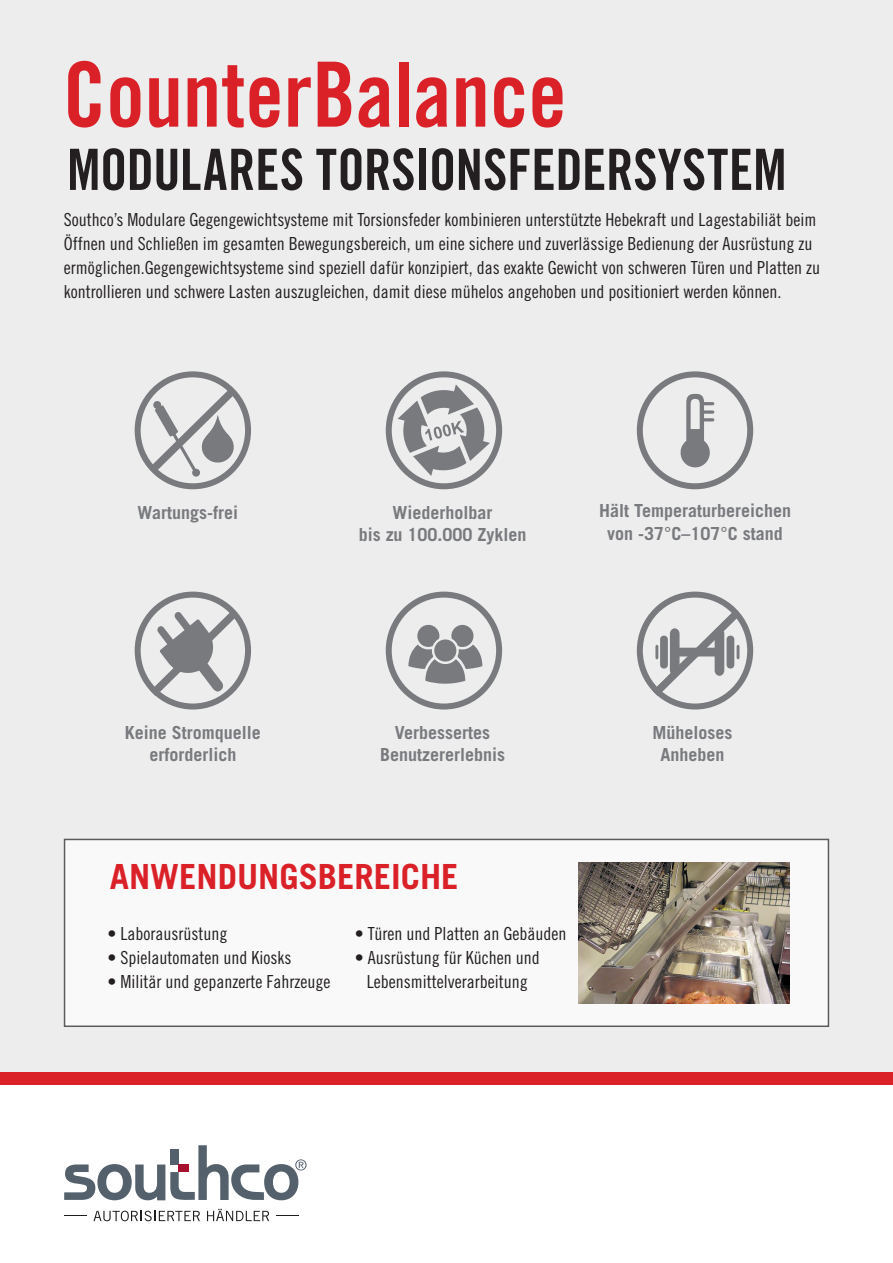
<style>
.page{position:relative;width:893px;height:1263px;background:#fff}
.page>*{position:absolute;margin:0;border:0;box-sizing:border-box;transform-origin:0 0}
.t1{font:90px "Trade Gothic LT Std Bd Cn 20";color:#da2128;scale:.96 1}
.t2{font:57px "Trade Gothic LT Std Bd Cn 20";letter-spacing:-.005em;color:#231f20;scale:.96 1}
.t3{font:700 34.65px "Trade Gothic LT Std";color:#da2128}
.t4{font:18px/24px "Trade Gothic LT Std Cn 18";color:#231f20}
.t5{font:700 18px/22.5px "Trade Gothic LT Std";color:#787a7d;text-align:center}
</style>
<div class="page">
<div style="left:0;top:0;width:893px;height:1076px;background:#ededee"></div>
<div style="left:65px;top:839px;width:763px;height:187px;background:#fff"></div>
<div style="left:64px;top:839px;width:765px;height:188px;border:2px solid #231f20"></div>
<div style="left:0;top:1072px;width:893px;height:12px;background:#da2128"></div>
<img style="left:578px;top:863px;width:211px;height:140px">
<svg style="left:93px;top:1211px;width:107px;height:10px"></svg>
<svg style="left:207px;top:1209px;width:62px;height:12px"></svg>
<svg style="left:64px;top:1215px;width:22px;height:1px"></svg>
<svg style="left:276px;top:1215px;width:22px;height:1px"></svg>
<svg style="left:64px;top:1145px;width:243px;height:55px"></svg>
<div style="left:178px;top:1164px;width:11px;height:8px;background:#a60f2e"></div>
<div style="left:135px;top:371px;width:116px;height:118px;border:6px solid #787a7d;border-radius:50%"></div>
<div style="left:135px;top:592px;width:116px;height:117px;border:6px solid #787a7d;border-radius:50%"></div>
<div style="left:386px;top:371px;width:116px;height:118px;border:6px solid #787a7d;border-radius:50%"></div>
<div style="left:386px;top:592px;width:116px;height:117px;border:6px solid #787a7d;border-radius:50%"></div>
<div style="left:637px;top:371px;width:116px;height:118px;border:6px solid #787a7d;border-radius:50%"></div>
<div style="left:637px;top:592px;width:116px;height:117px;border:6px solid #787a7d;border-radius:50%"></div>
<svg style="left:408px;top:624px;width:74px;height:60px"></svg>
<svg style="left:398px;top:384px;width:92px;height:92px"></svg>
<svg style="left:143px;top:380px;width:100px;height:100px"></svg>
<svg style="left:645px;top:604px;width:100px;height:100px"></svg>
<svg style="left:680px;top:394px;width:33px;height:74px"></svg>
<svg style="left:142px;top:604px;width:101px;height:100px"></svg>
<p class="t1" style="left:63px;top:40px;width:526px">CounterBalance</p>
<p class="t2" style="left:67px;top:135px;width:751px">MODULARES TORSIONSFEDERSYSTEM</p>
<p class="t4" style="left:64px;top:207px;width:758px">Southco’s Modulare Gegengewichtsysteme mit Torsionsfeder kombinieren unterstützte Hebekraft und Lagestabiliät beim Öffnen und Schließen im gesamten Bewegungsbereich, um eine sichere und zuverlässige Bedienung der Ausrüstung zu ermöglichen.Gegengewichtsysteme sind speziell dafür konzipiert, das exakte Gewicht von schweren Türen und Platten zu kontrollieren und schwere Lasten auszugleichen, damit diese mühelos angehoben und positioniert werden können.</p>
<p class="t5" style="left:137px;top:501px;width:102px">Wartungs-frei</p>
<p class="t5" style="left:393px;top:501px;width:101px">Wiederholbar</p>
<p class="t5" style="left:359px;top:523px;width:169px">bis zu 100.000 Zyklen</p>
<p class="t5" style="left:599px;top:499px;width:194px">Hält Temperaturbereichen von -37°C–107°C stand</p>
<p class="t5" style="left:125px;top:721px;width:138px">Keine Stromquelle erforderlich</p>
<p class="t5" style="left:395px;top:721px;width:97px">Verbessertes</p>
<p class="t5" style="left:380px;top:743px;width:126px">Benutzererlebnis</p>
<p class="t3" style="left:110px;top:855px;width:350px">ANWENDUNGSBEREICHE</p>
<p class="t4" style="left:108px;top:921px;width:121px">• Laborausrüstung</p>
<p class="t4" style="left:108px;top:945px;width:185px">• Spielautomaten und Kiosks</p>
<p class="t4" style="left:108px;top:969px;width:224px">• Militär und gepanzerte Fahrzeuge</p>
<p class="t4" style="left:355px;top:921px;width:213px">• Türen und Platten an Gebäuden</p>
<p class="t4" style="left:355px;top:945px;width:186px">• Ausrüstung für Küchen und</p>
<p class="t4" style="left:367px;top:969px;width:162px">Lebensmittelverarbeitung</p>
<p class="t5" style="left:652px;top:721px;width:81px">Müheloses</p>
<p class="t5" style="left:660px;top:743px;width:66px">Anheben</p>
</div>
